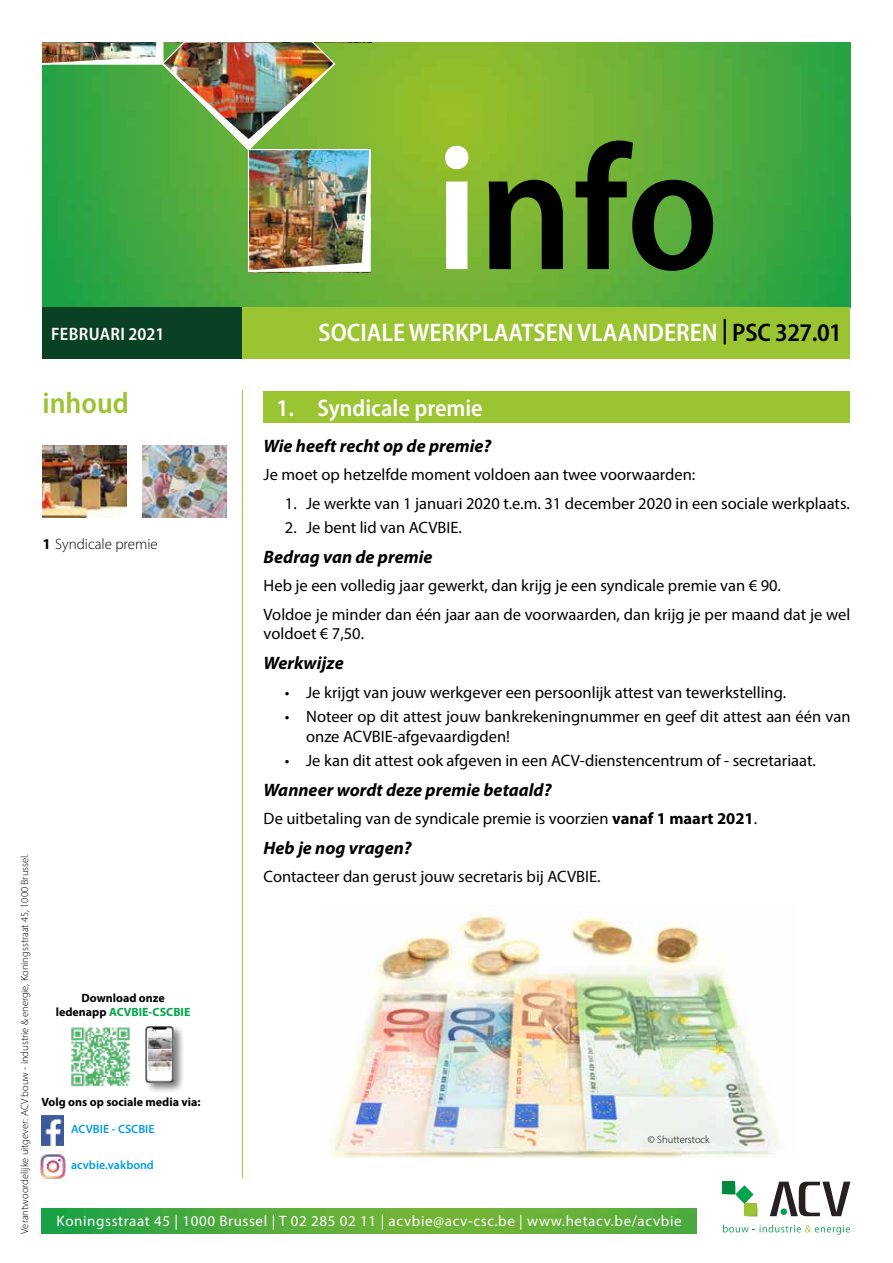
<style>
.page{position:relative;width:893px;height:1263px;background:#fff}
.page>*{position:absolute;margin:0;border:0;box-sizing:border-box;transform-origin:0 0}
.t1{font:600 semi-condensed 179.7px "Myriad Pro";color:#000}
.t2{font:600 semi-condensed 30px "Myriad Pro";color:#9ac431}
.t3{font:600 semi-condensed 25.5px "Myriad Pro";color:#fff}
.t4{font:600 semi-condensed 24px "Myriad Pro";color:#fff}
.t5{font:italic 700 18px "Myriad Pro";color:#000}
.t6{font:600 semi-condensed 18px "Myriad Pro";letter-spacing:.02em;color:#fff}
.t7{font:16.5px/28.3px "Myriad Pro";color:#000}
.t8{font:15px "Myriad Pro";letter-spacing:.04em;color:#fff}
.t9{font:300 15px "Myriad Pro";color:#000}
.t10{font:700 12px/14.4px "Myriad Pro";color:#000;text-align:center}
.t11{font:600 12px "Myriad Pro";color:#009fe3}
.t12{font:300 10.5px "Myriad Pro";color:#000}
.s1{color:#fff}
.s2{color:#000}
.s3{font-weight:700}
.s4{color:#04a64b}
</style>
<div class="page">
<img style="left:43px;top:43px;width:807px;height:264px">
<div style="left:43px;top:308px;width:807px;height:51px;background:#9ac431"></div>
<div style="left:43px;top:308px;width:199px;height:51px;background:#0a4125"></div>
<img style="left:43px;top:445px;width:83px;height:73px">
<hr style="left:242px;top:390px;width:1px;height:788px;background:#9ac431">
<img style="left:142px;top:445px;width:84px;height:73px">
<div style="left:264px;top:391px;width:586px;height:32px;background:#9ac431"></div>
<img style="left:42px;top:42px;width:329px;height:230px">
<img style="left:330px;top:908px;width:450px;height:249px">
<img style="left:42px;top:1208px;width:655px;height:25px">
<svg style="left:770px;top:1181px;width:80px;height:35px"></svg>
<svg style="left:723px;top:1225px;width:127px;height:9px"></svg>
<svg style="left:722px;top:1181px;width:35px;height:35px"></svg>
<img style="left:42px;top:1115px;width:22px;height:30px">
<img style="left:40px;top:1150px;width:26px;height:33px">
<div style="left:144px;top:1024px;width:41px;height:70px;background:#000;opacity:.5"></div>
<img style="left:146px;top:1026px;width:28px;height:57px">
<img style="left:148px;top:1031px;width:24px;height:39px">
<img style="left:71px;top:1027px;width:59px;height:60px">
<h1 class="t1" style="left:435px;top:96px;width:286px"><span class="s1">i</span>nfo</h1>
<p class="t6" style="left:51px;top:323px;width:115px">FEBRUARI 2021</p>
<h3 class="t3" style="left:319px;top:317px;width:525px">SOCIALE WERKPLAATSEN VLAANDEREN <span class="s2">| PSC 327.01</span></h3>
<p class="t12" style="left:18px;top:1233px;width:381px;rotate:-90deg">Verantwoordelijke uitgever: ACV bouw - industrie &amp; energie, Koningsstraat 45, 1000 Brussel.</p>
<h2 class="t2" style="left:43px;top:384px;width:88px">inhoud</h2>
<p class="t9" style="left:43px;top:535px;width:117px"><span class="s3">1</span> Syndicale premie</p>
<p class="t10" style="left:56px;top:990px;width:136px">Download onze ledenapp <span class="s4">ACVBIE-CSCBIE</span></p>
<p class="t10" style="left:41px;top:1094px;width:161px">Volg ons op sociale media via:</p>
<p class="t11" style="left:71px;top:1122px;width:85px">ACVBIE - CSCBIE</p>
<p class="t11" style="left:71px;top:1157px;width:84px">acvbie.vakbond</p>
<h3 class="t4" style="left:276px;top:393px;width:208px">1. Syndicale premie</h3>
<p class="t5" style="left:264px;top:434px;width:229px">Wie heeft recht op de premie?</p>
<p class="t7" style="left:264px;top:460px;width:433px">Je moet op hetzelfde moment voldoen aan twee voorwaarden:</p>
<p class="t7" style="left:285px;top:489px;width:566px">1. Je werkte van 1 januari 2020 t.e.m. 31 december 2020 in een sociale werkplaats.</p>
<p class="t7" style="left:285px;top:513px;width:179px">2. Je bent lid van ACVBIE.</p>
<p class="t5" style="left:264px;top:545px;width:170px">Bedrag van de premie</p>
<p class="t7" style="left:264px;top:571px;width:588px">Heb je een volledig jaar gewerkt, dan krijg je een syndicale premie van € 90.<br>Voldoe je minder dan één jaar aan de voorwaarden, dan krijg je per maand dat je wel</p>
<p class="t7" style="left:264px;top:619px;width:102px">voldoet € 7,50.</p>
<p class="t5" style="left:264px;top:652px;width:82px">Werkwijze</p>
<p class="t7" style="left:285px;top:678px;width:503px">• Je krijgt van jouw werkgever een persoonlijk attest van tewerkstelling.</p>
<p class="t7" style="left:306px;top:706px;width:546px;line-height:19.8px;text-indent:-21px">• Noteer op dit attest jouw bankrekeningnummer en geef dit attest aan één van onze ACVBIE-afgevaardigden!</p>
<p class="t7" style="left:285px;top:746px;width:532px">• Je kan dit attest ook afgeven in een ACV-dienstencentrum of - secretariaat.</p>
<p class="t5" style="left:264px;top:778px;width:289px">Wanneer wordt deze premie betaald?</p>
<p class="t7" style="left:264px;top:804px;width:495px">De uitbetaling van de syndicale premie is voorzien <span class="s3">vanaf 1 maart 2021</span>.</p>
<p class="t5" style="left:264px;top:836px;width:150px">Heb je nog vragen?</p>
<p class="t7" style="left:264px;top:862px;width:338px">Contacteer dan gerust jouw secretaris bij ACVBIE.</p>
<p class="t12" style="left:648px;top:1133px;width:63px">© Shutterstock</p>
<p class="t8" style="left:57px;top:1212px;width:626px">Koningsstraat 45 | 1000 Brussel | T 02 285 02 11 | acvbie@acv-csc.be | www.hetacv.be/acvbie</p>
</div>
